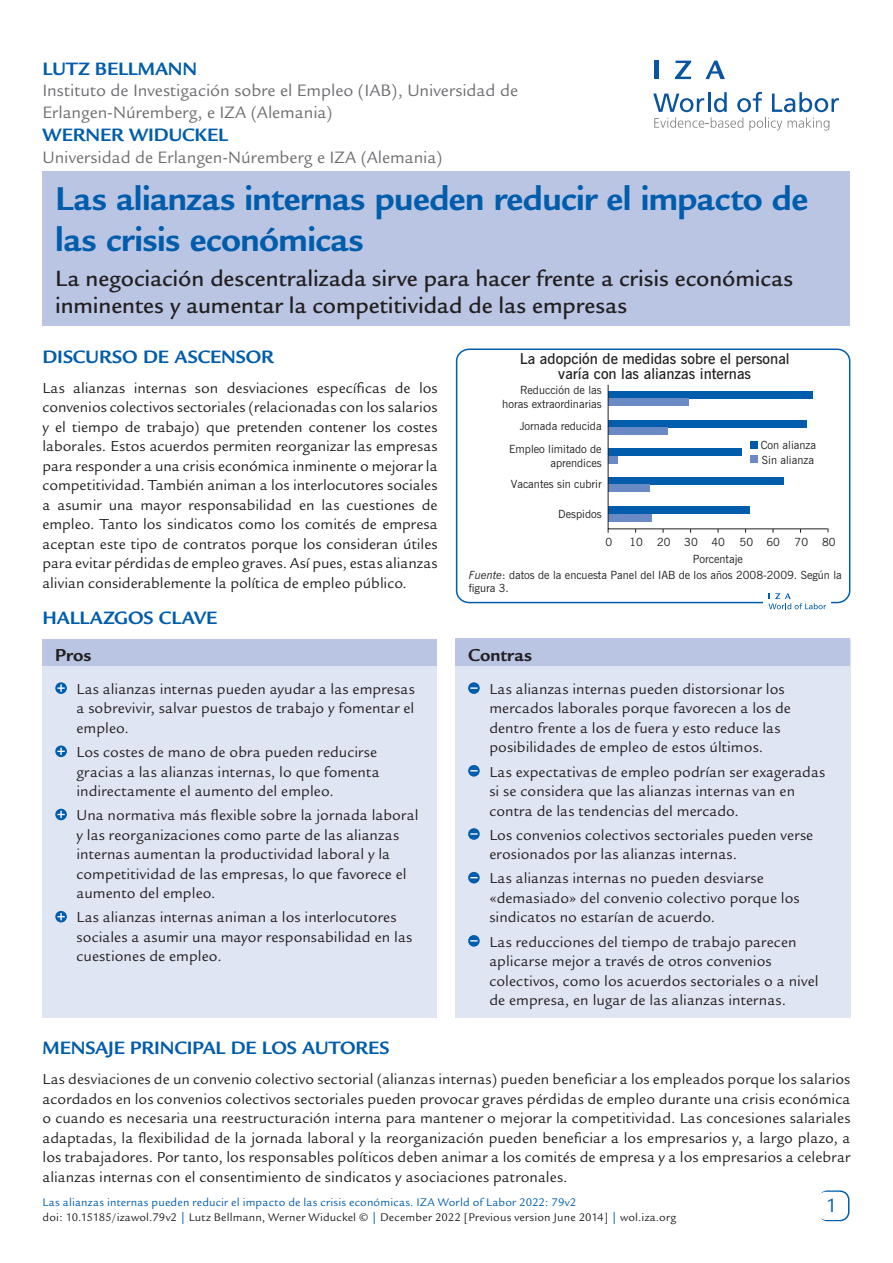
<style>
.page{position:relative;width:893px;height:1263px;background:#fff}
.page>*{position:absolute;margin:0;border:0;box-sizing:border-box;transform-origin:0 0}
.Cover__Title{font:700 36px/40.5px "Legacy Sans";letter-spacing:-.015em;color:#015dab}
.Cover__Subtitle{font:500 24px/27px "Legacy Sans";color:#231f20}
.t1{font:21px "Legacy Sans";color:#015dab}
.Main__A_Level_Headin{font:700 19.5px "Legacy Sans";letter-spacing:-.005em;color:#015dab}
.Cover__AuthorName{font:700 19.5px "Legacy Sans";letter-spacing:-.005em;color:#015dab}
.Cover__Pro_Con_Heade{font:700 18.75px "Legacy Sans";color:#231f20}
.Cover__Affiliation{font:18px/21.6px "Legacy Sans";color:#6c6d70}
.Main__Bodytext{font:15.75px/19.5px "Legacy Sans";color:#231f20;text-align:justify}
.Cover__Pro_Con_Bulle{font:15.75px/19.5px "Legacy Sans";letter-spacing:.005em;color:#231f20}
.t2{font:600 15px/15px "News Gothic BT";color:#231f20;text-align:center}
.t3{font:12px "Legacy Sans";letter-spacing:.015em;color:#231f20}
.Cover_Footer{font:12px "Legacy Sans";letter-spacing:.015em;color:#015dab}
.t4{font:11.25px/13.5px "News Gothic BT";color:#231f20;text-align:right}
.s1{font-style:italic}
.s2{color:#015dab}
</style>
<div class="page">
<div style="left:43px;top:171px;width:807px;height:155px;background:#b9c5e3"></div>
<div style="left:818px;top:1190px;width:31px;height:31px;border:2px solid #015dab;border-radius:9px"></div>
<div style="left:817px;top:1192px;width:30px;height:28px;background:#fff;border-radius:9px"></div>
<svg style="left:653px;top:92px;width:186px;height:39px"></svg>
<hr style="left:654px;top:61px;width:4px;height:18px;background:#0854a0">
<svg style="left:675px;top:61px;width:16px;height:18px"></svg>
<svg style="left:705px;top:61px;width:20px;height:18px"></svg>
<div style="left:455px;top:639px;width:395px;height:378px;background:#e0e5f3"></div>
<div style="left:455px;top:639px;width:395px;height:27px;background:#b9c5e3"></div>
<div style="left:468px;top:682px;width:12px;height:12px;background:#015dab;border-radius:50%"></div>
<svg style="left:470px;top:687px;width:8px;height:2px"></svg>
<svg style="left:468px;top:765px;width:12px;height:12px"></svg>
<div style="left:468px;top:828px;width:12px;height:12px;background:#015dab;border-radius:50%"></div>
<svg style="left:470px;top:833px;width:8px;height:2px"></svg>
<svg style="left:468px;top:872px;width:12px;height:11px"></svg>
<svg style="left:468px;top:935px;width:12px;height:12px"></svg>
<div style="left:43px;top:639px;width:394px;height:378px;background:#e0e5f3"></div>
<div style="left:43px;top:639px;width:394px;height:26px;background:#b9c5e3"></div>
<svg style="left:55px;top:682px;width:12px;height:12px"></svg>
<svg style="left:57px;top:684px;width:8px;height:8px"></svg>
<svg style="left:55px;top:745px;width:12px;height:12px"></svg>
<svg style="left:57px;top:748px;width:8px;height:7px"></svg>
<svg style="left:55px;top:809px;width:12px;height:11px"></svg>
<svg style="left:57px;top:811px;width:8px;height:7px"></svg>
<svg style="left:55px;top:911px;width:12px;height:11px"></svg>
<svg style="left:57px;top:913px;width:8px;height:7px"></svg>
<div style="left:456px;top:348px;width:394px;height:255px;border:2px solid #015dab;border-radius:12px"></div>
<div style="left:764px;top:588px;width:67px;height:27px;background:#fff"></div>
<svg style="left:768px;top:593px;width:58px;height:16px"></svg>
<svg style="left:607px;top:384px;width:222px;height:149px"></svg>
<div style="left:750px;top:441px;width:8px;height:7px;background:#015dab"></div>
<div style="left:750px;top:456px;width:8px;height:7px;background:#6a8ac5"></div>
<p class="Cover__AuthorName" style="left:42px;top:57px;width:156px">LUTZ BELLMANN</p>
<p class="Cover__Affiliation" style="left:42px;top:80px;width:477px">Instituto de Investigación sobre el Empleo (IAB), Universidad de<br>Erlangen-Núremberg, e IZA (Alemania)</p>
<p class="Cover__AuthorName" style="left:42px;top:124px;width:187px">WERNER WIDUCKEL</p>
<p class="Cover__Affiliation" style="left:42px;top:147px;width:401px">Universidad de Erlangen-Núremberg e IZA (Alemania)</p>
<p class="Cover__Title" style="left:55px;top:179px;width:754px">Las alianzas internas pueden reducir el impacto de las crisis económicas</p>
<p class="Cover__Subtitle" style="left:55px;top:265px;width:739px">La negociación descentralizada sirve para hacer frente a crisis económicas inminentes y aumentar la competitividad de las empresas</p>
<p class="Main__A_Level_Headin" style="left:43px;top:345px;width:233px">DISCURSO DE ASCENSOR</p>
<p class="Main__Bodytext" style="left:43px;top:378px;width:397px">Las alianzas internas son desviaciones específicas de los convenios colectivos sectoriales (relacionadas con los salarios y el tiempo de trabajo) que pretenden contener los costes laborales. Estos acuerdos permiten reorganizar las empresas para responder a una crisis económica inminente o mejorar la competitividad. También animan a los interlocutores sociales a asumir una mayor responsabilidad en las cuestiones de empleo. Tanto los sindicatos como los comités de empresa aceptan este tipo de contratos porque los consideran útiles para evitar pérdidas de empleo graves. Así pues, estas alianzas alivian considerablemente la política de empleo público.</p>
<p class="Main__A_Level_Headin" style="left:43px;top:606px;width:176px">HALLAZGOS CLAVE</p>
<p class="Cover__Pro_Con_Heade" style="left:55px;top:644px;width:38px">Pros</p>
<p class="Cover__Pro_Con_Bulle" style="left:77px;top:679px;width:340px;text-align:justify">Las alianzas internas pueden ayudar a las empresas a sobrevivir, salvar puestos de trabajo y fomentar el empleo.</p>
<p class="Cover__Pro_Con_Bulle" style="left:77px;top:742px;width:305px">Los costes de mano de obra pueden reducirse gracias a las alianzas internas, lo que fomenta indirectamente el aumento del empleo.</p>
<p class="Cover__Pro_Con_Bulle" style="left:77px;top:806px;width:343px">Una normativa más flexible sobre la jornada laboral y las reorganizaciones como parte de las alianzas internas aumentan la productividad laboral y la competitividad de las empresas, lo que favorece el aumento del empleo.</p>
<p class="Cover__Pro_Con_Bulle" style="left:77px;top:908px;width:337px">Las alianzas internas animan a los interlocutores sociales a asumir una mayor responsabilidad en las cuestiones de empleo.</p>
<p class="t2" style="left:520px;top:351px;width:271px">La adopción de medidas sobre el personal varía con las alianzas internas</p>
<p class="t4" style="left:502px;top:383px;width:101px">Reducción de las horas extraordinarias</p>
<p class="t4" style="left:520px;top:419px;width:84px">Jornada reducida</p>
<p class="t4" style="left:509px;top:442px;width:94px">Empleo limitado de aprendices</p>
<p class="t4" style="left:511px;top:477px;width:92px">Vacantes sin cubrir</p>
<p class="t4" style="left:558px;top:507px;width:45px">Despidos</p>
<p class="t4" style="left:605px;top:535px;width:8px">0</p>
<p class="t4" style="left:629px;top:535px;width:43px">10 20</p>
<p class="t4" style="left:761px;top:438px;width:57px">Con alianza</p>
<p class="t4" style="left:762px;top:453px;width:54px">Sin alianza</p>
<p class="t4" style="left:684px;top:535px;width:42px">30 40</p>
<p class="t4" style="left:740px;top:535px;width:42px">50 60</p>
<p class="t4" style="left:794px;top:535px;width:15px">70</p>
<p class="t4" style="left:822px;top:535px;width:15px">80</p>
<p class="t4" style="left:693px;top:552px;width:52px">Porcentaje</p>
<p class="t4" style="left:469px;top:568px;width:375px;text-align:left"><span class="s1">Fuente</span>: datos de la encuesta Panel del IAB de los años 2008-2009. Según la figura 3.</p>
<p class="Cover__Pro_Con_Heade" style="left:468px;top:644px;width:65px">Contras</p>
<p class="Cover__Pro_Con_Bulle" style="left:489px;top:679px;width:303px">Las alianzas internas pueden distorsionar los mercados laborales porque favorecen a los de dentro frente a los de fuera y esto reduce las posibilidades de empleo de estos últimos.</p>
<p class="Cover__Pro_Con_Bulle" style="left:489px;top:762px;width:337px">Las expectativas de empleo podrían ser exageradas si se considera que las alianzas internas van en contra de las tendencias del mercado.</p>
<p class="Cover__Pro_Con_Bulle" style="left:489px;top:825px;width:325px">Los convenios colectivos sectoriales pueden verse erosionados por las alianzas internas.</p>
<p class="Cover__Pro_Con_Bulle" style="left:489px;top:869px;width:312px">Las alianzas internas no pueden desviarse «demasiado» del convenio colectivo porque los sindicatos no estarían de acuerdo.</p>
<p class="Cover__Pro_Con_Bulle" style="left:489px;top:932px;width:331px">Las reducciones del tiempo de trabajo parecen aplicarse mejor a través de otros convenios colectivos, como los acuerdos sectoriales o a nivel de empresa, en lugar de las alianzas internas.</p>
<p class="Main__A_Level_Headin" style="left:43px;top:1037px;width:349px">MENSAJE PRINCIPAL DE LOS AUTORES</p>
<p class="Main__Bodytext" style="left:43px;top:1069px;width:809px">Las desviaciones de un convenio colectivo sectorial (alianzas internas) pueden beneficiar a los empleados porque los salarios acordados en los convenios colectivos sectoriales pueden provocar graves pérdidas de empleo durante una crisis económica o cuando es necesaria una reestructuración interna para mantener o mejorar la competitividad. Las concesiones salariales adaptadas, la flexibilidad de la jornada laboral y la reorganización pueden beneficiar a los empresarios y, a largo plazo, a los trabajadores. Por tanto, los responsables políticos deben animar a los comités de empresa y a los empresarios a celebrar alianzas internas con el consentimiento de sindicatos y asociaciones patronales.</p>
<p class="Cover_Footer" style="left:43px;top:1195px;width:535px">Las alianzas internas pueden reducir el impacto de las crisis económicas. IZA World of Labor 2022: 79v2</p>
<p class="t3" style="left:43px;top:1210px;width:635px">doi: 10.15185/izawol.79v2 <span class="s2">|</span> Lutz Bellmann, Werner Widuckel © <span class="s2">|</span> December 2022 [Previous version June 2014] <span class="s2">|</span> wol.iza.org</p>
<p class="t1" style="left:826px;top:1194px;width:13px">1</p>
<p class="t1" style="left:828px;top:1194px;width:13px">2</p>
</div>
